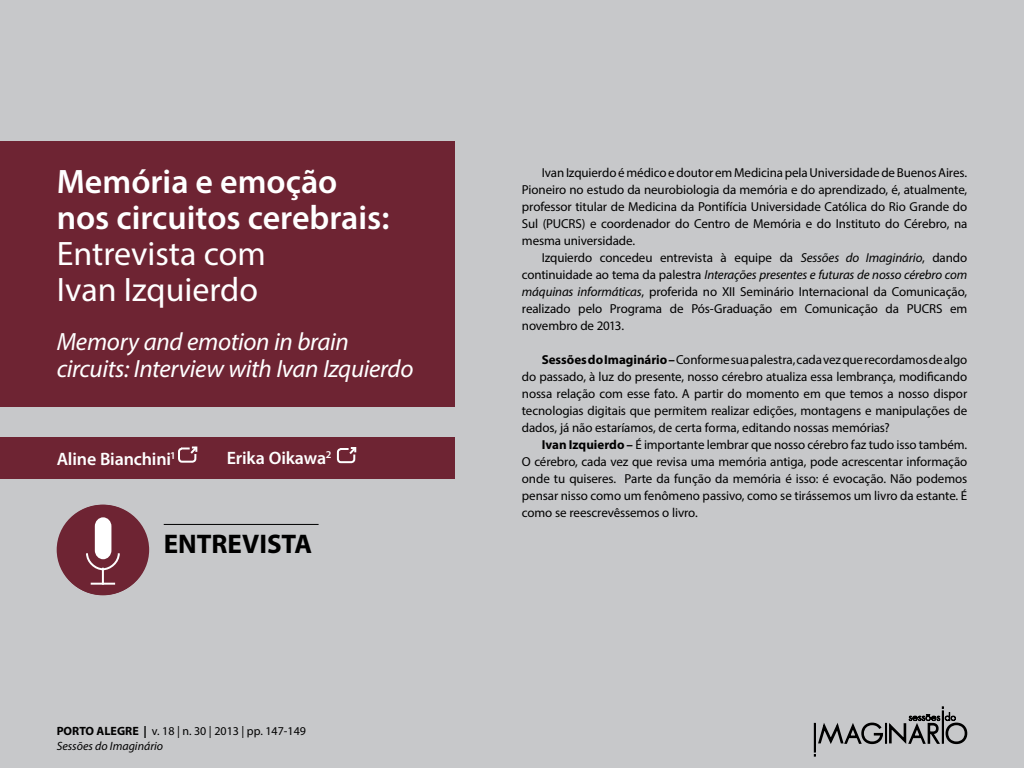
<style>
.page{position:relative;width:1024px;height:768px;background:#c7c8ca}
.page>*{position:absolute;margin:0;border:0;box-sizing:border-box;transform-origin:0 0}
.t1{font:600 34px/36px "Myriad Pro";color:#fff}
.t2{font:34px/36px "Myriad Pro";color:#fff}
.t3{font:700 27px "Myriad Pro";color:#000}
.t4{font:italic 25px/27px "Myriad Pro";letter-spacing:-.015em;color:#fff}
.t5{font:600 18px "Myriad Pro";letter-spacing:-.01em;color:#fff}
.t6{font:13px/17px "Myriad Pro";letter-spacing:-.01em;color:#000;text-align:justify}
.t7{font:12px/15px "Myriad Pro";color:#000}
.s1{font-weight:700}
.s2{font-style:italic}
</style>
<div class="page">
<svg style="left:814px;top:706px;width:154px;height:51px"></svg>
<div style="left:0;top:141px;width:454px;height:266px;background:#6e2433"></div>
<div style="left:0;top:437px;width:454px;height:41px;background:#6e2433"></div>
<svg style="left:178px;top:446px;width:20px;height:17px"></svg>
<svg style="left:336px;top:447px;width:21px;height:17px"></svg>
<hr style="left:164px;top:524px;width:155px;height:1px;background:#000">
<div style="left:58px;top:505px;width:90px;height:90px;background:#6e2433;border-radius:50%"></div>
<svg style="left:73px;top:517px;width:47px;height:68px"></svg>
<h1 class="t1" style="left:57px;top:163px;width:334px">Memória e emoção nos circuitos cerebrais:</h1>
<h1 class="t2" style="left:57px;top:235px;width:211px">Entrevista com<br>Ivan Izquierdo</h1>
<h3 class="t4" style="left:57px;top:328px;width:358px">Memory and emotion in brain circuits: Interview with Ivan Izquierdo</h3>
<h3 class="t5" style="left:57px;top:447px;width:121px">Aline Bianchini<sup>1</sup></h3>
<h3 class="t5" style="left:227px;top:447px;width:106px">Erika Oikawa<sup>2</sup></h3>
<h2 class="t3" style="left:164px;top:527px;width:150px">ENTREVISTA</h2>
<p class="t7" style="left:57px;top:723px;width:251px"><span class="s1">PORTO ALEGRE |</span> v. 18 | n. 30 | 2013 | pp. 147-149<br><span class="s2">Sessões do Imaginário</span></p>
<p class="t6" style="left:522px;top:164px;width:447px;text-indent:20px">Ivan Izquierdo é médico e doutor em Medicina pela Universidade de Buenos Aires.<br>Pioneiro no estudo da neurobiologia da memória e do aprendizado, é, atualmente, professor titular de Medicina da Pontifícia Universidade Católica do Rio Grande do Sul (PUCRS) e coordenador do Centro de Memória e do Instituto do Cérebro, na mesma universidade.</p>
<p class="t6" style="left:522px;top:249px;width:447px;text-indent:20px">Izquierdo concedeu entrevista à equipe da <span class="s2">Sessões do Imaginário</span>, dando continuidade ao tema da palestra <span class="s2">Interações presentes e futuras de nosso cérebro com máquinas informáticas</span>, proferida no XII Seminário Internacional da Comunicação, realizado pelo Programa de Pós-Graduação em Comunicação da PUCRS em novembro de 2013.</p>
<p class="t6" style="left:522px;top:351px;width:447px;text-indent:20px"><span class="s1">Sessões do Imaginário –</span> Conforme sua palestra, cada vez que recordamos de algo do passado, à luz do presente, nosso cérebro atualiza essa lembrança, modificando nossa relação com esse fato. A partir do momento em que temos a nosso dispor tecnologias digitais que permitem realizar edições, montagens e manipulações de dados, já não estaríamos, de certa forma, editando nossas memórias?</p>
<p class="t6" style="left:522px;top:436px;width:447px;text-indent:20px"><span class="s1">Ivan Izquierdo –</span> É importante lembrar que nosso cérebro faz tudo isso também.<br>O cérebro, cada vez que revisa uma memória antiga, pode acrescentar informação onde tu quiseres. Parte da função da memória é isso: é evocação. Não podemos pensar nisso como um fenômeno passivo, como se tirássemos um livro da estante. É como se reescrevêssemos o livro.</p>
</div>
